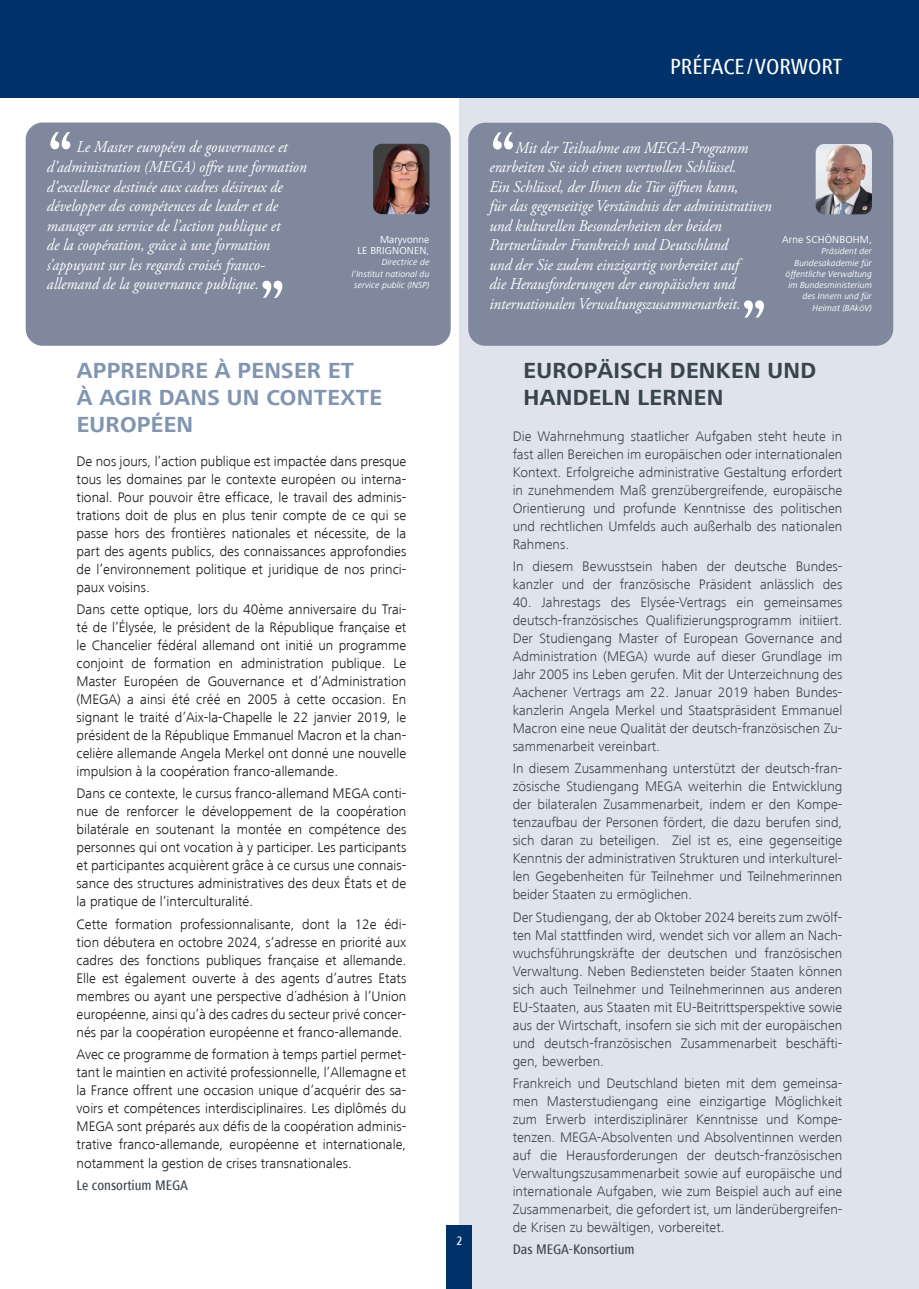
<style>
.page{position:relative;width:919px;height:1289px;background:#fff}
.page>*{position:absolute;margin:0;border:0;box-sizing:border-box;transform-origin:0 0}
.t1{font:700 64.8px "Agfa Rotis Semi Serif";color:#fff;scale:.92 1}
.t2{font:700 22.5px/27px "Frutiger Next LT";letter-spacing:.015em;color:#8194b0}
.t3{font:700 22.5px/27px "Frutiger Next LT";letter-spacing:.015em;color:#38444e}
.t4{font:500 condensed 22.5px "Frutiger Next LT";color:#fff}
.t5{font:italic 16.5px/19.5px "Adobe Garamond Pro";letter-spacing:-.005em;color:#fff;scale:.92 1}
.t6{font:300 14.25px/18px "Frutiger Next LT";color:#38444e;text-align:justify}
.t7{font:300 14.25px/18px "Frutiger Next LT";color:#131413;text-align:justify}
.t8{font:500 condensed 14.25px "Frutiger Next LT";color:#38444e}
.t9{font:500 condensed 12.75px "Frutiger Next LT";color:#fff}
.t10{font:10.5px/11.2px "Frutiger Next LT";letter-spacing:.015em;color:#fff;text-align:right}
.t11{font:italic 9px/11.2px "Frutiger Next LT";color:#fff;text-align:justify}
</style>
<div class="page">
<div style="left:459px;top:13px;width:459px;height:1275px;background:#dfe3ec"></div>
<div style="left:0;top:0;width:918px;height:98px;background:#003169"></div>
<div style="left:446px;top:1225px;width:26px;height:63px;background:#003169"></div>
<div style="left:26px;top:122px;width:424px;height:224px;background:#7f889c;border-radius:17px"></div>
<img style="left:373px;top:144px;width:56px;height:70px">
<div style="left:468px;top:123px;width:425px;height:223px;background:#7f889c;border-radius:17px"></div>
<img style="left:815px;top:144px;width:56px;height:70px">
<h1 class="t1" style="left:47px;top:116px;width:30px">“</h1>
<p class="t5" style="left:47px;top:138px;width:284px;text-indent:30px">Le Master européen de gouvernance et d’administration (MEGA) offre une formation d’excellence destinée aux cadres désireux de développer des compétences de leader et de manager au service de l’action publique et<br>de la coopération, grâce à une formation s’appuyant sur les regards croisés franco&shy;allemand de la gouvernance publique.</p>
<h1 class="t1" style="left:259px;top:264px;width:30px">”</h1>
<p class="t10" style="left:357px;top:234px;width:73px">Maryvonne<br>LE BRIGNONEN,</p>
<p class="t11" style="left:352px;top:257px;width:79px;text-indent:30px">Directrice de l’Institut national du service public (INSP)</p>
<h2 class="t4" style="left:670px;top:54px;width:173px">PRÉFACE / VORWORT</h2>
<h1 class="t1" style="left:489px;top:116px;width:30px">“</h1>
<p class="t5" style="left:489px;top:138px;width:308px;text-indent:26px">Mit der Teilnahme am MEGA-Programm erarbeiten Sie sich einen wertvollen Schlüssel.<br>Ein Schlüssel, der Ihnen die Tür öffnen kann,<br>für das gegenseitige Verständnis der administrativen und kulturellen Besonderheiten der beiden Partnerländer Frankreich und Deutschland<br>und der Sie zudem einzigartig vorbereitet auf<br>die Herausforderungen der europäischen und internationalen Verwaltungszusammenarbeit.</p>
<h1 class="t1" style="left:740px;top:284px;width:30px">”</h1>
<p class="t10" style="left:782px;top:234px;width:91px">Arne SCHÖNBOHM,</p>
<p class="t11" style="left:785px;top:246px;width:88px;text-align:right">Präsident der<br>Bundesakademie für öffentliche Verwaltung im Bundesministerium des Innern und für<br>Heimat (BAköV)</p>
<h2 class="t2" style="left:77px;top:357px;width:306px">APPRENDRE À PENSER ET<br>À AGIR DANS UN CONTEXTE<br>EUROPÉEN</h2>
<h2 class="t3" style="left:523px;top:357px;width:294px">EUROPÄISCH DENKEN UND<br>HANDELN LERNEN</h2>
<p class="t6" style="left:512px;top:427px;width:331px">Die Wahrnehmung staatlicher Aufgaben steht heute in fast allen Bereichen im europäischen oder internationalen Kontext. Erfolgreiche administrative Gestaltung erfordert in zunehmendem Maß grenzübergreifende, europäische Orientierung und profunde Kenntnisse des politischen und rechtlichen Umfelds auch außerhalb des nationalen Rahmens.</p>
<p class="t6" style="left:512px;top:557px;width:331px">In diesem Bewusstsein haben der deutsche Bundes&shy;kanzler und der französische Präsident anlässlich des</p>
<p class="t6" style="left:512px;top:593px;width:331px">40. Jahrestags des Elysée-Vertrags ein gemeinsames deutsch-französisches Qualifizierungsprogramm initiiert.<br>Der Studiengang Master of European Governance and Administration (MEGA) wurde auf dieser Grundlage im Jahr 2005 ins Leben gerufen. Mit der Unterzeichnung des Aachener Vertrags am 22. Januar 2019 haben Bundes&shy;kanzlerin Angela Merkel und Staatspräsident Emmanuel Macron eine neue Qualität der deutsch-französischen Zu&shy;sammenarbeit vereinbart.</p>
<p class="t6" style="left:512px;top:759px;width:331px">In diesem Zusammenhang unterstützt der deutsch-fran&shy;zösische Studiengang MEGA weiterhin die Entwicklung der bilateralen Zusammenarbeit, indem er den Kompe&shy;tenzaufbau der Personen fördert, die dazu berufen sind, sich daran zu beteiligen. Ziel ist es, eine gegenseitige Kenntnis der administrativen Strukturen und interkulturel&shy;len Gegebenheiten für Teilnehmer und Teilnehmerinnen beider Staaten zu ermöglichen.</p>
<p class="t6" style="left:512px;top:907px;width:331px">Der Studiengang, der ab Oktober 2024 bereits zum zwölf&shy;ten Mal stattfinden wird, wendet sich vor allem an Nach&shy;wuchsführungskräfte der deutschen und französischen Verwaltung. Neben Bediensteten beider Staaten können sich auch Teilnehmer und Teilnehmerinnen aus anderen EU-Staaten, aus Staaten mit EU-Beitrittsperspektive sowie aus der Wirtschaft, insofern sie sich mit der europäischen und deutsch-französischen Zusammenarbeit beschäfti&shy;gen, bewerben.</p>
<p class="t6" style="left:512px;top:1074px;width:331px">Frankreich und Deutschland bieten mit dem gemeinsa&shy;men Masterstudiengang eine einzigartige Möglichkeit zum Erwerb interdisziplinärer Kenntnisse und Kompe&shy;tenzen. MEGA-Absolventen und Absolventinnen werden auf die Herausforderungen der deutsch-französischen Verwaltungszusammenarbeit sowie auf europäische und internationale Aufgaben, wie zum Beispiel auch auf eine Zusammenarbeit, die gefordert ist, um länderübergreifen&shy;de Krisen zu bewältigen, vorbereitet.</p>
<p class="t8" style="left:512px;top:1241px;width:123px">Das MEGA-Konsortium</p>
<p class="t7" style="left:77px;top:452px;width:331px">De nos jours, l’action publique est impactée dans presque tous les domaines par le contexte européen ou interna&shy;tional. Pour pouvoir être efficace, le travail des adminis&shy;trations doit de plus en plus tenir compte de ce qui se passe hors des frontières nationales et nécessite, de la part des agents publics, des connaissances approfondies de l’environnement politique et juridique de nos princi&shy;paux voisins.</p>
<p class="t7" style="left:77px;top:600px;width:331px">Dans cette optique, lors du 40ème anniversaire du Trai&shy;té de l’Élysée, le président de la République française et le Chancelier fédéral allemand ont initié un programme conjoint de formation en administration publique. Le Master Européen de Gouvernance et d’Administration (MEGA) a ainsi été créé en 2005 à cette occasion. En signant le traité d’Aix-la-Chapelle le 22 janvier 2019, le président de la République Emmanuel Macron et la chan&shy;celière allemande Angela Merkel ont donné une nouvelle impulsion à la coopération franco-allemande.</p>
<p class="t7" style="left:77px;top:784px;width:331px">Dans ce contexte, le cursus franco-allemand MEGA conti&shy;nue de renforcer le développement de la coopération bilatérale en soutenant la montée en compétence des personnes qui ont vocation à y participer. Les participants et participantes acquièrent grâce à ce cursus une connais&shy;sance des structures administratives des deux États et de la pratique de l‘interculturalité.</p>
<p class="t7" style="left:77px;top:914px;width:331px">Cette formation professionnalisante, dont la 12e édi&shy;tion débutera en octobre 2024, s‘adresse en priorité aux cadres des fonctions publiques française et allemande.<br>Elle est également ouverte à des agents d’autres Etats membres ou ayant une perspective d´adhésion à l’Union européenne, ainsi qu’à des cadres du secteur privé concer&shy;nés par la coopération européenne et franco-allemande.</p>
<p class="t7" style="left:77px;top:1045px;width:331px">Avec ce programme de formation à temps partiel permet&shy;tant le maintien en activité professionnelle, l’Allemagne et la France offrent une occasion unique d’acquérir des sa&shy;voirs et compétences interdisciplinaires. Les diplômés du MEGA sont préparés aux défis de la coopération adminis&shy;trative franco-allemande, européenne et internationale, notamment la gestion de crises transnationales.</p>
<p class="t8" style="left:77px;top:1177px;width:113px">Le consortium MEGA</p>
<p class="t9" style="left:456px;top:1233px;width:8px">2</p>
</div>
